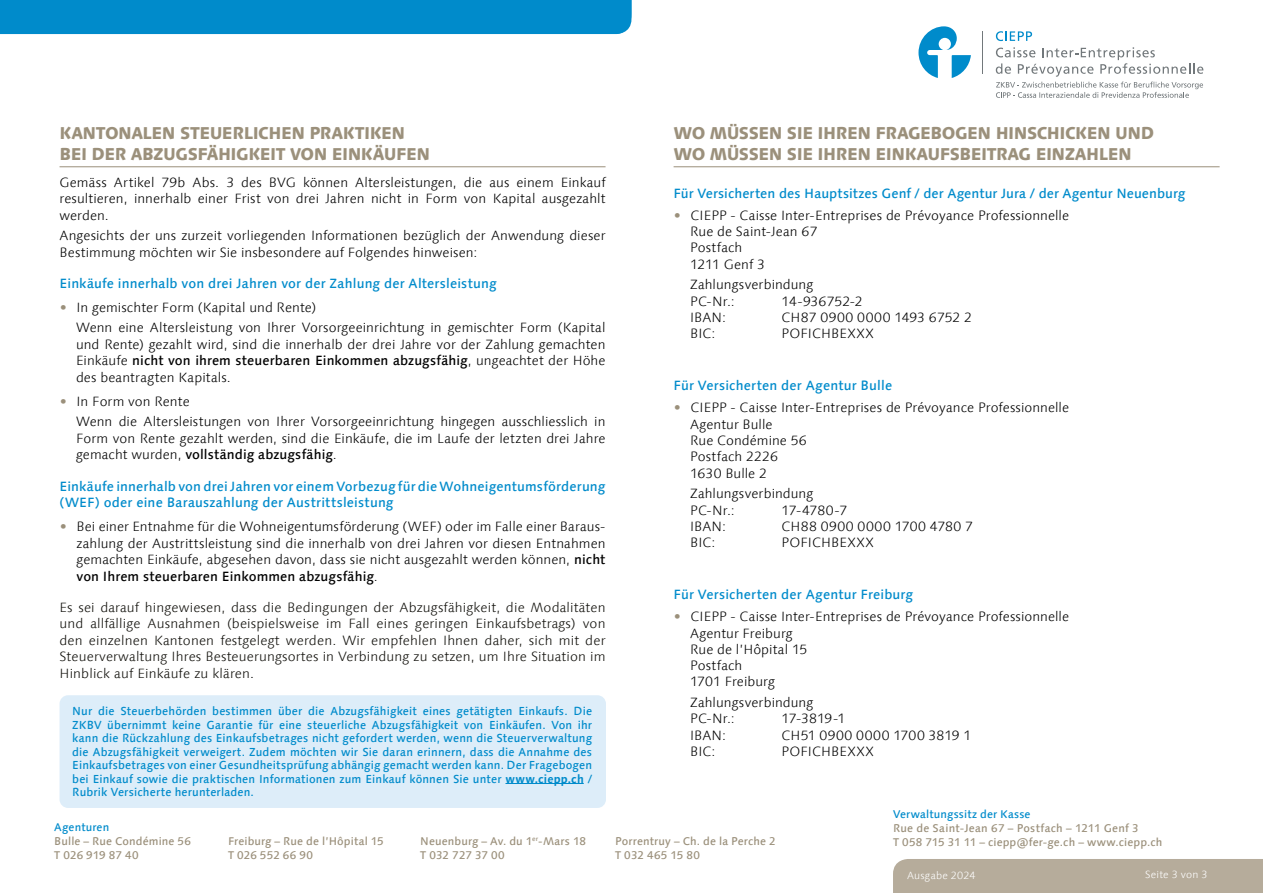
<style>
.page{position:relative;width:1263px;height:893px;background:#fff}
.page>*{position:absolute;margin:0;border:0;box-sizing:border-box;transform-origin:0 0}
.t1{font:800 17.25px/20.7px "Linotype Syntax Com";letter-spacing:-.035em;color:#9b907b;scale:.96 1}
.t2{font:300 13.5px/16.2px "Linotype Syntax Com";letter-spacing:.005em;color:#000}
.t3{font:300 13.5px/16.5px "Linotype Syntax Com";letter-spacing:.01em;color:#12110c;text-align:justify}
.t4{font:500 13.5px/16.5px "Linotype Syntax Com";letter-spacing:.01em;color:#008bcb}
.t5{font:300 13.5px "Linotype Syntax Com";letter-spacing:.035em;color:#000}
.t6{font:500 11.7px/13.5px "Linotype Syntax Com";letter-spacing:.01em;color:#008bcb;text-align:justify}
.t7{font:500 11.25px/14.2px "Linotype Syntax Com";letter-spacing:.01em;color:#9b907b}
.t8{font:500 11.25px "Linotype Syntax Com";letter-spacing:.01em;color:#008bcb}
.t9{font:300 10.5px "Linotype Syntax Com";letter-spacing:.02em;color:#fff}
.s1{font-weight:500;color:#9b907b}
.s2{font-weight:500}
.s3{color:#000}
.s4{font-weight:700}
.s5{font-size:12px}
</style>
<div class="page">
<div style="left:893px;top:859px;width:370px;height:34px;background:#b6ac9b"></div>
<div style="left:0;top:0;width:631px;height:34px;background:#008bcb"></div>
<svg style="left:996px;top:31px;width:36px;height:10px"></svg>
<hr style="left:982px;top:31px;width:1px;height:43px;background:#72787b">
<svg style="left:996px;top:47px;width:207px;height:51px"></svg>
<svg style="left:918px;top:26px;width:53px;height:52px"></svg>
<hr style="left:60px;top:167px;width:545px;height:1px;background:#9b907b">
<hr style="left:674px;top:167px;width:545px;height:1px;background:#9b907b">
<div style="left:60px;top:695px;width:546px;height:113px;background:#ddedf9;border-radius:9px"></div>
<hr style="left:505px;top:783px;width:79px;height:1px;background:#008bcb">
<p class="t1" style="left:60px;top:122px;width:388px">KANTONALEN STEUERLICHEN PRAKTIKEN<br>BEI DER ABZUGSFÄHIGKEIT VON EINKÄUFEN</p>
<p class="t2" style="left:60px;top:174px;width:547px;text-align:justify">Gemäss Artikel 79b Abs. 3 des BVG können Altersleistungen, die aus einem Einkauf resultieren, innerhalb einer Frist von drei Jahren nicht in Form von Kapital ausgezahlt werden.</p>
<p class="t2" style="left:60px;top:227px;width:547px">Angesichts der uns zurzeit vorliegenden Informationen bezüglich der Anwendung dieser<br>Bestimmung möchten wir Sie insbesondere auf Folgendes hinweisen:</p>
<p class="t4" style="left:60px;top:275px;width:439px">Einkäufe innerhalb von drei Jahren vor der Zahlung der Altersleistung</p>
<p class="t2" style="left:76px;top:297px;width:531px;line-height:20.7px;text-indent:-16px"><span class="s1">•</span> In gemischter Form (Kapital und Rente)<br>Wenn eine Altersleistung von Ihrer Vorsorgeeinrichtung in gemischter Form (Kapital</p>
<p class="t2" style="left:76px;top:336px;width:531px;text-align:justify">und Rente) gezahlt wird, sind die innerhalb der drei Jahre vor der Zahlung gemachten Einkäufe <span class="s2">nicht von ihrem steuerbaren Einkommen abzugsfähig</span>, ungeachtet der Höhe des beantragten Kapitals.</p>
<p class="t2" style="left:76px;top:391px;width:531px;line-height:20.7px;text-indent:-16px"><span class="s1">•</span> In Form von Rente<br>Wenn die Altersleistungen von Ihrer Vorsorgeeinrichtung hingegen ausschliesslich in</p>
<p class="t2" style="left:76px;top:430px;width:531px">Form von Rente gezahlt werden, sind die Einkäufe, die im Laufe der letzten drei Jahre gemacht wurden, <span class="s2">vollständig abzugsfähig</span>.</p>
<p class="t4" style="left:60px;top:478px;width:547px">Einkäufe innerhalb von drei Jahren vor einem Vorbezug für die Wohneigentumsförderung (WEF) oder eine Barauszahlung der Austrittsleistung</p>
<p class="t2" style="left:77px;top:518px;width:531px;text-align:justify;text-indent:-17px"><span class="s1">•</span> Bei einer Entnahme für die Wohneigentumsförderung (WEF) oder im Falle einer Baraus&shy;zahlung der Austrittsleistung sind die innerhalb von drei Jahren vor diesen Entnahmen gemachten Einkäufe, abgesehen davon, dass sie nicht ausgezahlt werden können, <span class="s2">nicht von Ihrem steuerbaren Einkommen abzugsfähig</span>.</p>
<p class="t3" style="left:60px;top:599px;width:547px">Es sei darauf hingewiesen, dass die Bedingungen der Abzugsfähigkeit, die Modalitäten und allfällige Ausnahmen (beispielsweise im Fall eines geringen Einkaufsbetrags) von den einzelnen Kantonen festgelegt werden. Wir empfehlen Ihnen daher, sich mit der Steuerverwaltung Ihres Besteuerungsortes in Verbindung zu setzen, um Ihre Situation im Hinblick auf Einkäufe zu klären<span class="s3">.</span></p>
<p class="t6" style="left:72px;top:704px;width:521px">Nur die Steuerbehörden bestimmen über die Abzugsfähigkeit eines getätigten Einkaufs. Die ZKBV übernimmt keine Garantie für eine steuerliche Abzugsfähigkeit von Einkäufen. Von ihr kann die Rückzahlung des Einkaufsbetrages nicht gefordert werden, wenn die Steuerverwaltung die Abzugsfähigkeit verweigert. Zudem möchten wir Sie daran erinnern, dass die Annahme des Einkaufsbetrages von einer Gesundheitsprüfung abhängig gemacht werden kann. Der Fragebogen bei Einkauf sowie die praktischen Informationen zum Einkauf können Sie unter <span class="s4">www.ciepp.ch</span> / Rubrik Versicherte herunterladen<span class="s5">.</span></p>
<p class="t1" style="left:674px;top:122px;width:502px">WO MÜSSEN SIE IHREN FRAGEBOGEN HINSCHICKEN UND<br>WO MÜSSEN SIE IHREN EINKAUFSBEITRAG EINZAHLEN</p>
<p class="t4" style="left:674px;top:184px;width:513px">Für Versicherten des Hauptsitzes Genf / der Agentur Jura / der Agentur Neuenburg</p>
<p class="t2" style="left:690px;top:207px;width:381px;text-indent:-16px"><span class="s1">•</span> CIEPP - Caisse Inter-Entreprises de Prévoyance Professionnelle<br>Rue de Saint-Jean 67<br>Postfach<br>1211 Genf 3</p>
<p class="t2" style="left:690px;top:277px;width:125px">Zahlungsverbindung<br>PC-Nr.:</p>
<p class="t2" style="left:782px;top:293px;width:83px">14-936752-2</p>
<p class="t2" style="left:690px;top:309px;width:37px">IBAN:</p>
<p class="t2" style="left:782px;top:309px;width:192px">CH87 0900 0000 1493 6752 2</p>
<p class="t2" style="left:690px;top:325px;width:27px">BIC:</p>
<p class="t2" style="left:782px;top:325px;width:93px">POFICHBEXXX</p>
<p class="t4" style="left:674px;top:377px;width:220px">Für Versicherten der Agentur Bulle</p>
<p class="t2" style="left:690px;top:400px;width:381px;text-indent:-16px"><span class="s1">•</span> CIEPP - Caisse Inter-Entreprises de Prévoyance Professionnelle<br>Agentur Bulle<br>Rue Condémine 56<br>Postfach 2226<br>1630 Bulle 2</p>
<p class="t2" style="left:690px;top:485px;width:125px">Zahlungsverbindung<br>PC-Nr.:</p>
<p class="t2" style="left:782px;top:502px;width:67px">17-4780-7</p>
<p class="t2" style="left:690px;top:518px;width:37px">IBAN:</p>
<p class="t5" style="left:782px;top:518px;width:193px">CH88 0900 0000 1700 4780 7</p>
<p class="t2" style="left:690px;top:534px;width:27px">BIC:</p>
<p class="t2" style="left:782px;top:534px;width:93px">POFICHBEXXX</p>
<p class="t4" style="left:674px;top:586px;width:241px">Für Versicherten der Agentur Freiburg</p>
<p class="t2" style="left:690px;top:609px;width:381px;text-indent:-16px"><span class="s1">•</span> CIEPP - Caisse Inter-Entreprises de Prévoyance Professionnelle<br>Agentur Freiburg<br>Rue de l’Hôpital 15<br>Postfach<br>1701 Freiburg</p>
<p class="t2" style="left:690px;top:694px;width:125px">Zahlungsverbindung<br>PC-Nr.:</p>
<p class="t2" style="left:782px;top:711px;width:65px">17-3819-1</p>
<p class="t2" style="left:690px;top:727px;width:37px">IBAN:</p>
<p class="t2" style="left:782px;top:727px;width:191px">CH51 0900 0000 1700 3819 1</p>
<p class="t2" style="left:690px;top:743px;width:27px">BIC:</p>
<p class="t2" style="left:782px;top:743px;width:93px">POFICHBEXXX</p>
<p class="t8" style="left:54px;top:819px;width:56px">Agenturen</p>
<p class="t7" style="left:54px;top:834px;width:138px">Bulle – Rue Condémine 56<br>T 026 919 87 40</p>
<p class="t7" style="left:228px;top:834px;width:157px">Freiburg – Rue de l’Hôpital 15<br>T 026 552 66 90</p>
<p class="t7" style="left:420px;top:834px;width:167px">Neuenburg – Av. du 1<sup>er</sup>-Mars 18<br>T 032 727 37 00</p>
<p class="t7" style="left:615px;top:834px;width:162px">Porrentruy – Ch. de la Perche 2<br>T 032 465 15 80</p>
<p class="t8" style="left:893px;top:807px;width:139px">Verwaltungssitz der Kasse</p>
<p class="t7" style="left:893px;top:821px;width:271px">Rue de Saint-Jean 67 – Postfach – 1211 Genf 3<br>T 058 715 31 11 – ciepp@fer-ge.ch – www.ciepp.ch</p>
<p class="t9" style="left:907px;top:869px;width:70px">Ausgabe 2024</p>
<p class="t9" style="left:1145px;top:868px;width:64px">Seite 3 von 3</p>
</div>
